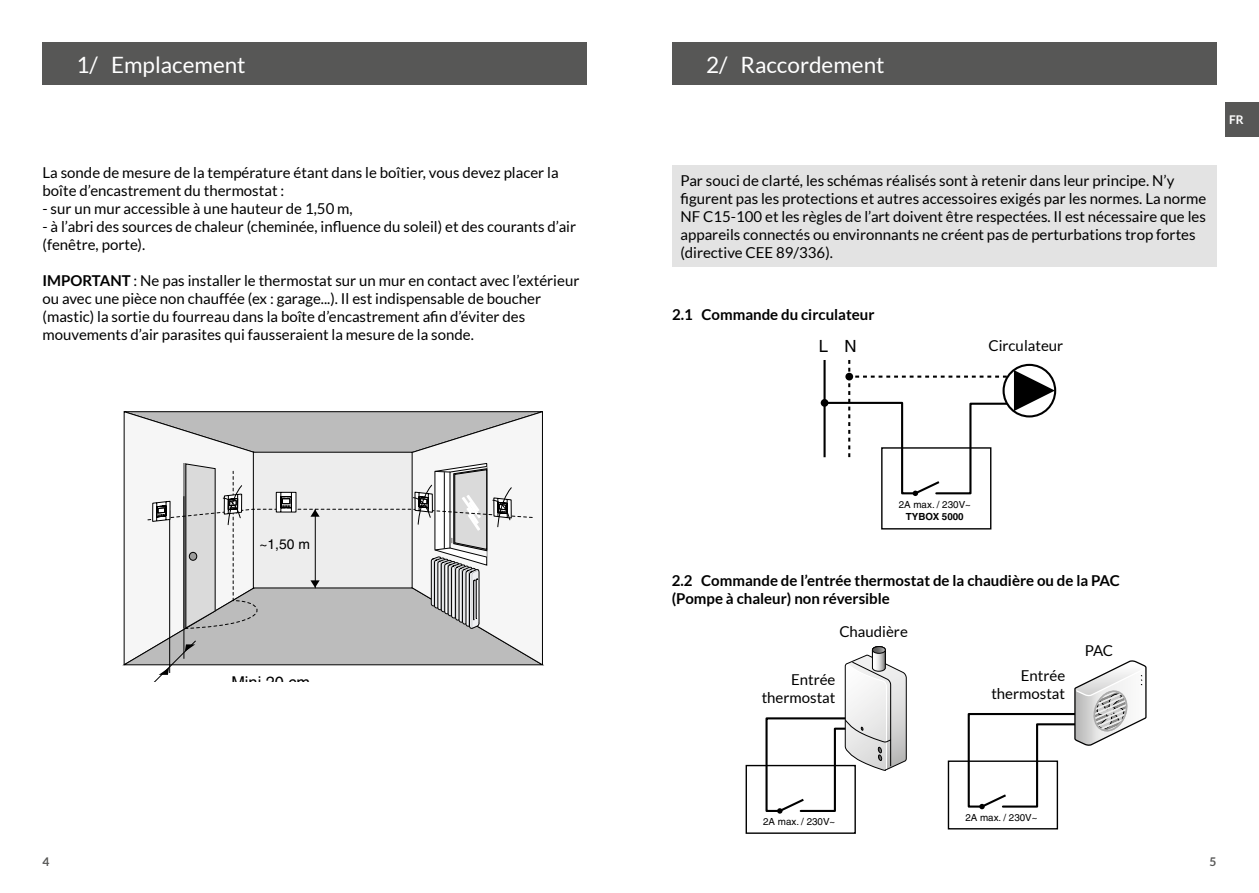
<style>
.page{position:relative;width:1259px;height:893px;background:#fff}
.page>*{position:absolute;margin:0;border:0;box-sizing:border-box;transform-origin:0 0}
.t1{font:22.5px "Lato";color:#fff}
.t2{font:16.8px "Helvetica";color:#000}
.t3{font:16.35px "Helvetica";color:#000}
.t4{font:15px/18px "Lato";color:#000}
.t5{font:700 15px/18px "Lato";color:#000}
.t6{font:13.8px "Helvetica";color:#000}
.t7{font:700 12px "Lato";color:#575756}
.t8{font:700 12px "Lato";color:#fff}
.t9{font:9.75px "Helvetica";color:#000}
.t10{font:700 9.75px "Helvetica";color:#000}
.s1{font-weight:700}
</style>
<div class="page">
<div style="left:1225px;top:102px;width:34px;height:34px;background:#575756"></div>
<div style="left:43px;top:43px;width:544px;height:42px;background:#575756"></div>
<div style="left:672px;top:43px;width:544px;height:42px;background:#575756"></div>
<svg style="left:122px;top:411px;width:422px;height:270px"></svg>
<div style="left:881px;top:447px;width:110px;height:82px;border:1px solid #000"></div>
<svg style="left:822px;top:360px;width:233px;height:136px"></svg>
<div style="left:672px;top:166px;width:544px;height:101px;background:#e3e3e3"></div>
<div style="left:947px;top:760px;width:111px;height:69px;border:1px solid #000"></div>
<svg style="left:966px;top:660px;width:181px;height:149px"></svg>
<div style="left:745px;top:765px;width:111px;height:69px;border:1px solid #000"></div>
<svg style="left:764px;top:646px;width:143px;height:168px"></svg>
<div style="left:872px;top:646px;width:13px;height:7px;border:1px solid #000;border-radius:50%"></div>
<h1 class="t1" style="left:77px;top:52px;width:171px">1/ Emplacement</h1>
<h1 class="t1" style="left:706px;top:52px;width:180px">2/ Raccordement</h1>
<p class="t4" style="left:43px;top:163px;width:517px">La sonde de mesure de la température étant dans le boîtier, vous devez placer la boîte d’encastrement du thermostat :</p>
<p class="t4" style="left:43px;top:199px;width:312px">- sur un mur accessible à une hauteur de 1,50 m,</p>
<p class="t4" style="left:43px;top:217px;width:535px">- à l’abri des sources de chaleur (cheminée, influence du soleil) et des courants d’air (fenêtre, porte).</p>
<p class="t4" style="left:43px;top:271px;width:538px"><span class="s1">IMPORTANT</span> : Ne pas installer le thermostat sur un mur en contact avec l’extérieur ou avec une pièce non chauffée (ex : garage...). Il est indispensable de boucher (mastic) la sortie du fourreau dans la boîte d’encastrement afin d’éviter des mouvements d’air parasites qui fausseraient la mesure de la sonde.</p>
<p class="t4" style="left:680px;top:172px;width:527px">Par souci de clarté, les schémas réalisés sont à retenir dans leur principe. N’y figurent pas les protections et autres accessoires exigés par les normes. La norme NF C15-100 et les règles de l’art doivent être respectées. Il est nécessaire que les appareils connectés ou environnants ne créent pas de perturbations trop fortes (directive CEE 89/336).</p>
<p class="t5" style="left:672px;top:305px;width:204px">2.1 Commande du circulateur</p>
<p class="t2" style="left:818px;top:337px;width:39px">L N</p>
<p class="t4" style="left:988px;top:336px;width:76px">Circulateur</p>
<p class="t8" style="left:1229px;top:113px;width:16px">FR</p>
<p class="t6" style="left:259px;top:537px;width:52px">~1,50 m</p>
<p class="t3" style="left:231px;top:673px;width:80px">Mini 20 cm</p>
<p class="t9" style="left:898px;top:499px;width:74px">2A max. / 230V~</p>
<p class="t10" style="left:906px;top:510px;width:59px">TYBOX 5000</p>
<p class="t5" style="left:672px;top:572px;width:450px">2.2 Commande de l’entrée thermostat de la chaudière ou de la PAC (Pompe à chaleur) non réversible</p>
<p class="t4" style="left:839px;top:622px;width:70px">Chaudière</p>
<p class="t4" style="left:761px;top:670px;width:75px;text-align:right">Entrée thermostat</p>
<p class="t9" style="left:763px;top:816px;width:74px">2A max. / 230V~</p>
<p class="t4" style="left:991px;top:666px;width:75px;text-align:right">Entrée thermostat</p>
<p class="t4" style="left:1085px;top:641px;width:30px">PAC</p>
<p class="t9" style="left:965px;top:812px;width:74px">2A max. / 230V~</p>
<p class="t7" style="left:43px;top:855px;width:8px">4</p>
<p class="t7" style="left:1209px;top:855px;width:8px">5</p>
</div>
